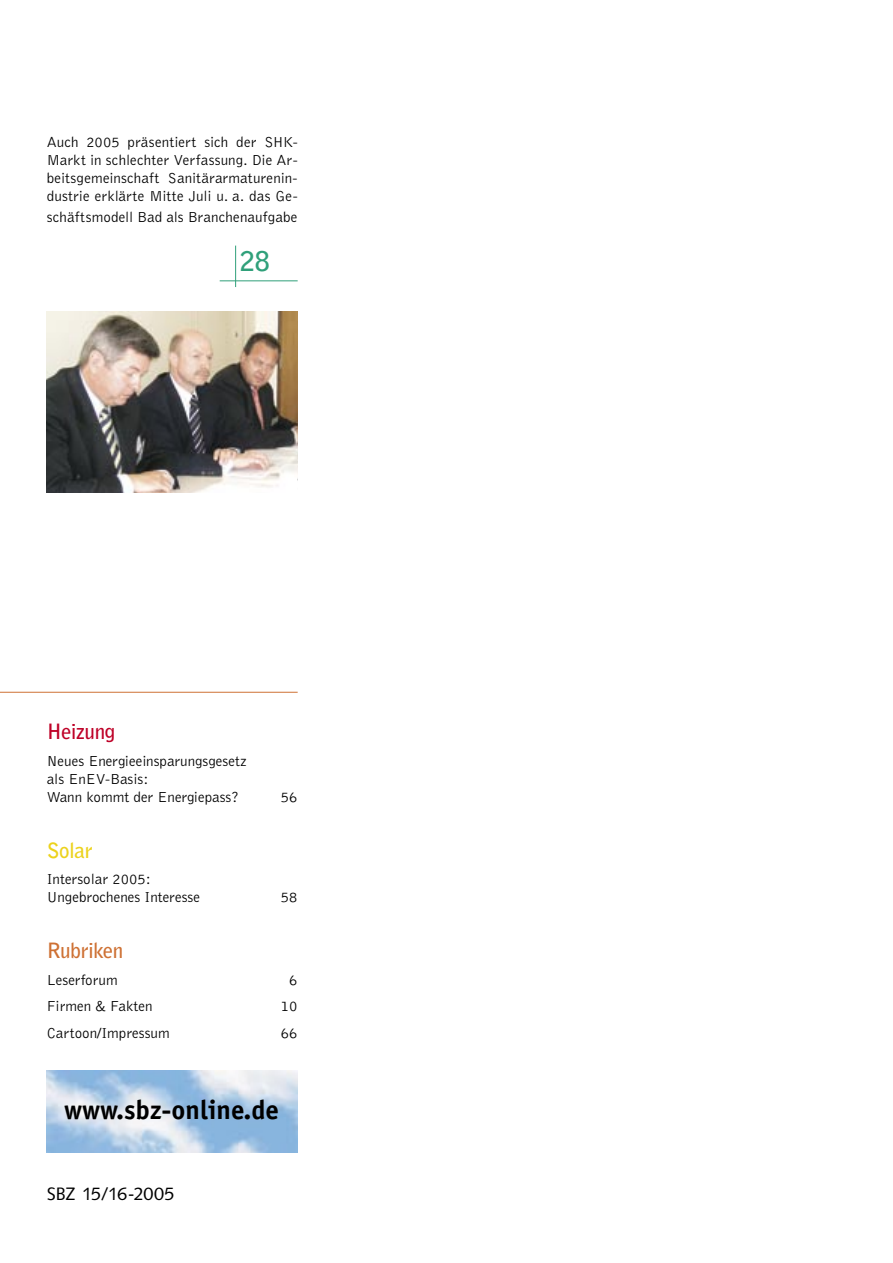
<style>
.page{position:relative;width:893px;height:1263px;background:#fff}
.page>*{position:absolute;margin:0;border:0;box-sizing:border-box;transform-origin:0 0}
.t1{font:700 27px "Officina Sans Std";color:#000}
.t2{font:700 27px "Bell Gothic Std";color:#30a07a}
.SBZ_00-Rubriken{font:700 21px "Bell Gothic Std";letter-spacing:-.025em;color:#ce7134}
.SBZ_00-Rubriken-2{font:700 21px "Bell Gothic Std";letter-spacing:-.03em;color:#be0027}
.SBZ_00-Rubriken-3{font:700 21px "Bell Gothic Std";letter-spacing:-.02em;color:#ecd21c}
.t3{font:18px "Syntax LT Std";letter-spacing:-.01em;color:#000}
.SBZ_03-Vorspann{font:300 15px/18px "Bell Gothic Std";color:#000}
</style>
<div class="page">
<img style="left:47px;top:311px;width:251px;height:182px">
<img style="left:47px;top:1070px;width:251px;height:82px">
<hr style="left:0;top:692px;width:298px;height:1px;background:#ce7134">
<hr style="left:235px;top:246px;width:1px;height:41px;background:#30a07a">
<hr style="left:220px;top:280px;width:78px;height:1px;background:#30a07a">
<p class="SBZ_03-Vorspann" style="left:47px;top:134px;width:252px;text-align:justify">Auch 2005 präsentiert sich der SHK-Markt in schlechter Verfassung. Die Ar&shy;beitsgemeinschaft Sanitärarmaturenin&shy;dustrie erklärte Mitte Juli u. a. das Ge-</p>
<p class="SBZ_03-Vorspann" style="left:47px;top:209px;width:252px">schäftsmodell Bad als Branchenaufgabe</p>
<p class="t2" style="left:240px;top:245px;width:32px">28</p>
<p class="SBZ_00-Rubriken-2" style="left:47px;top:719px;width:70px">Heizung</p>
<p class="SBZ_03-Vorspann" style="left:47px;top:752px;width:202px">Neues Energieeinsparungsgesetz als EnEV-Basis:<br>Wann kommt der Energiepass?</p>
<p class="SBZ_00-Rubriken-3" style="left:47px;top:837px;width:48px">Solar</p>
<p class="SBZ_03-Vorspann" style="left:47px;top:871px;width:155px">Intersolar 2005:<br>Ungebrochenes Interesse</p>
<p class="SBZ_03-Vorspann" style="left:281px;top:788px;width:18px">56</p>
<p class="SBZ_03-Vorspann" style="left:281px;top:889px;width:18px">58</p>
<p class="SBZ_00-Rubriken" style="left:47px;top:938px;width:78px">Rubriken</p>
<p class="SBZ_03-Vorspann" style="left:47px;top:971px;width:72px">Leserforum</p>
<p class="SBZ_03-Vorspann" style="left:289px;top:971px;width:10px">6</p>
<p class="SBZ_03-Vorspann" style="left:47px;top:998px;width:107px">Firmen &amp; Fakten</p>
<p class="SBZ_03-Vorspann" style="left:281px;top:998px;width:18px">10</p>
<p class="SBZ_03-Vorspann" style="left:47px;top:1024px;width:124px">Cartoon/Impressum</p>
<p class="SBZ_03-Vorspann" style="left:281px;top:1024px;width:18px">66</p>
<p class="t1" style="left:64px;top:1093px;width:217px">www.sbz-online.de</p>
<p class="t3" style="left:47px;top:1183px;width:129px">SBZ 15/16-2005</p>
</div>
